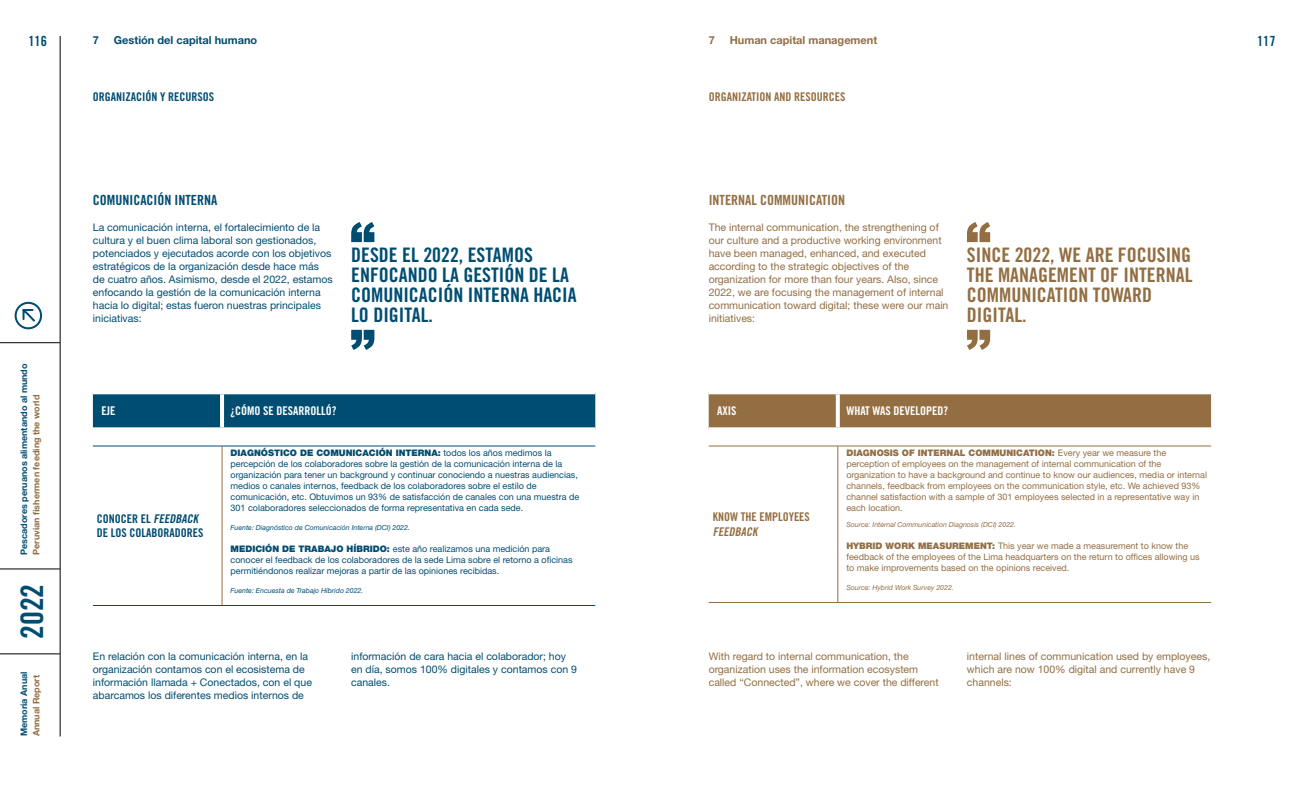
<style>
.page{position:relative;width:1304px;height:794px;background:#fff}
.page>*{position:absolute;margin:0;border:0;box-sizing:border-box;transform-origin:0 0}
.t1{font:31px "Trade Gothic LT Std Bd Cn 20";color:#004d72}
.t2{font:20px/20px "Trade Gothic LT Std Bd Cn 20";color:#004d72}
.t3{font:20px/20px "Trade Gothic LT Std Bd Cn 20";color:#936e42}
.t4{font:14px "Trade Gothic LT Std Bd Cn 20";color:#004d72}
.t5{font:14px "Trade Gothic LT Std Bd Cn 20";color:#936e42}
.t6{font:12px/14.4px "Trade Gothic LT Std Bd Cn 20";color:#004d72}
.t7{font:12px "Trade Gothic LT Std Bd Cn 20";color:#fff}
.t8{font:12px "Trade Gothic LT Std Bd Cn 20";color:#936e42}
.t9{font:italic 12px "Trade Gothic LT Std Bd Cn 20";color:#936e42}
.t10{font:700 11px "Helvetica Neue LT Std";color:#004d72}
.t11{font:700 11px "Helvetica Neue LT Std";color:#936e42}
.t12{font:10.5px/13px "Helvetica Neue LT Std";color:#004d72}
.t13{font:10.5px/13px "Helvetica Neue LT Std";color:#936e42}
.t14{font:9px/11px "Helvetica Neue LT Std";color:#004d72}
.t15{font:9px/11px "Helvetica Neue LT Std";color:#936e42}
.t16{font:700 9px "Helvetica Neue LT Std";color:#004d72}
.t17{font:700 9px "Helvetica Neue LT Std";color:#936e42}
.t18{font:italic 7px "Helvetica Neue LT Std";color:#004d72}
.t19{font:italic 7px "Helvetica Neue LT Std";color:#936e42}
.s1{font-style:italic}
.s2{font-weight:900}
</style>
<div class="page">
<div style="left:93px;top:394px;width:502px;height:33px;background:#004d72"></div>
<hr style="left:222px;top:446px;width:373px;height:1px;background:#004d72">
<hr style="left:222px;top:605px;width:373px;height:1px;background:#004d72">
<svg style="left:93px;top:427px;width:129px;height:1px"></svg>
<svg style="left:222px;top:427px;width:373px;height:2px"></svg>
<svg style="left:220px;top:394px;width:4px;height:33px"></svg>
<hr style="left:93px;top:446px;width:129px;height:1px;background:#004d72">
<hr style="left:222px;top:446px;width:1px;height:159px;background:#936e42">
<hr style="left:93px;top:605px;width:129px;height:1px;background:#004d72">
<div style="left:709px;top:394px;width:502px;height:33px;background:#936e42"></div>
<svg style="left:709px;top:427px;width:129px;height:2px"></svg>
<svg style="left:838px;top:427px;width:373px;height:1px"></svg>
<svg style="left:836px;top:394px;width:4px;height:33px"></svg>
<hr style="left:838px;top:446px;width:1px;height:156px;background:#936e42">
<hr style="left:709px;top:446px;width:129px;height:1px;background:#936e42">
<hr style="left:838px;top:446px;width:373px;height:1px;background:#936e42">
<hr style="left:709px;top:602px;width:129px;height:1px;background:#936e42">
<hr style="left:838px;top:602px;width:373px;height:1px;background:#936e42">
<svg style="left:351px;top:330px;width:23px;height:20px"></svg>
<svg style="left:967px;top:330px;width:23px;height:20px"></svg>
<svg style="left:351px;top:222px;width:23px;height:20px"></svg>
<svg style="left:967px;top:222px;width:23px;height:20px"></svg>
<hr style="left:60px;top:36px;width:1px;height:700px;background:#000">
<hr style="left:0;top:653px;width:60px;height:1px;background:#000">
<hr style="left:0;top:568px;width:60px;height:1px;background:#000">
<hr style="left:0;top:342px;width:60px;height:1px;background:#000">
<svg style="left:14px;top:301px;width:29px;height:29px"></svg>
<h3 class="t4" style="left:28px;top:32px;width:20px">116</h3>
<h3 class="t4" style="left:1257px;top:32px;width:20px">117</h3>
<p class="t10" style="left:93px;top:33px;width:8px">7</p>
<p class="t10" style="left:114px;top:33px;width:145px">Gestión del capital humano</p>
<p class="t11" style="left:709px;top:33px;width:8px">7</p>
<p class="t11" style="left:730px;top:33px;width:149px">Human capital management</p>
<h3 class="t6" style="left:93px;top:89px;width:123px">ORGANIZACIÓN Y RECURSOS</h3>
<h3 class="t8" style="left:709px;top:89px;width:138px">ORGANIZATION AND RESOURCES</h3>
<p class="t16" style="left:19px;top:555px;width:193px;rotate:-90deg">Pescadores peruanos alimentando al mundo</p>
<p class="t17" style="left:31px;top:555px;width:162px;rotate:-90deg">Peruvian fishermen feeding the world</p>
<h1 class="t1" style="left:13px;top:639px;width:57px;rotate:-90deg">2022</h1>
<p class="t16" style="left:19px;top:736px;width:66px;rotate:-90deg">Memoria Anual</p>
<p class="t17" style="left:31px;top:736px;width:63px;rotate:-90deg">Annual Report</p>
<h3 class="t4" style="left:93px;top:192px;width:126px">COMUNICACIÓN INTERNA</h3>
<p class="t12" style="left:93px;top:221px;width:241px">La comunicación interna, el fortalecimiento de la cultura y el buen clima laboral son gestionados, potenciados y ejecutados acorde con los objetivos estratégicos de la organización desde hace más de cuatro años. Asimismo, desde el 2022, estamos enfocando la gestión de la comunicación interna hacia lo digital; estas fueron nuestras principales iniciativas:</p>
<h3 class="t5" style="left:709px;top:192px;width:138px">INTERNAL COMMUNICATION</h3>
<p class="t13" style="left:709px;top:221px;width:241px">The internal communication, the strengthening of our culture and a productive working environment have been managed, enhanced, and executed according to the strategic objectives of the organization for more than four years. Also, since 2022, we are focusing the management of internal communication toward digital; these were our main initiatives:</p>
<h2 class="t2" style="left:351px;top:245px;width:227px">DESDE EL 2022, ESTAMOS<br>ENFOCANDO LA GESTIÓN DE LA<br>COMUNICACIÓN INTERNA HACIA<br>LO DIGITAL.</h2>
<h2 class="t3" style="left:967px;top:245px;width:227px">SINCE 2022, WE ARE FOCUSING<br>THE MANAGEMENT OF INTERNAL<br>COMMUNICATION TOWARD<br>DIGITAL.</h2>
<h3 class="t7" style="left:101px;top:403px;width:15px">EJE</h3>
<h3 class="t7" style="left:231px;top:403px;width:107px">¿CÓMO SE DESARROLLÓ?</h3>
<h3 class="t7" style="left:717px;top:403px;width:21px">AXIS</h3>
<h3 class="t7" style="left:846px;top:403px;width:103px">WHAT WAS DEVELOPED?</h3>
<h3 class="t6" style="left:97px;top:511px;width:108px">CONOCER EL <span class="s1">FEEDBACK<br></span>DE LOS COLABORADORES</h3>
<p class="t14" style="left:231px;top:447px;width:350px"><span class="s2">DIAGNÓSTICO DE COMUNICACIÓN INTERNA:</span> todos los años medimos la percepción de los colaboradores sobre la gestión de la comunicación interna de la organización para tener un background y continuar conociendo a nuestras audiencias, medios o canales internos, feedback de los colaboradores sobre el estilo de comunicación, etc. Obtuvimos un 93% de satisfacción de canales con una muestra de 301 colaboradores seleccionados de forma representativa en cada sede.</p>
<p class="t18" style="left:231px;top:524px;width:181px">Fuente: Diagnóstico de Comunicación Interna (DCI) 2022.</p>
<p class="t14" style="left:231px;top:543px;width:344px"><span class="s2">MEDICIÓN DE TRABAJO HÍBRIDO:</span> este año realizamos una medición para conocer el feedback de los colaboradores de la sede Lima sobre el retorno a oficinas permitiéndonos realizar mejoras a partir de las opiniones recibidas.</p>
<p class="t18" style="left:231px;top:587px;width:134px">Fuente: Encuesta de Trabajo Híbrido 2022.</p>
<h3 class="t8" style="left:713px;top:510px;width:99px">KNOW THE EMPLOYEES</h3>
<h3 class="t9" style="left:713px;top:524px;width:49px">FEEDBACK</h3>
<p class="t15" style="left:846px;top:447px;width:362px"><span class="s2">DIAGNOSIS OF INTERNAL COMMUNICATION:</span> Every year we measure the perception of employees on the management of internal communication of the organization to have a background and continue to know our audiences, media or internal channels, feedback from employees on the communication style, etc. We achieved 93% channel satisfaction with a sample of 301 employees selected in a representative way in each location.</p>
<p class="t19" style="left:846px;top:521px;width:171px">Source: Internal Communication Diagnosis (DCI) 2022.</p>
<p class="t15" style="left:846px;top:540px;width:355px"><span class="s2">HYBRID WORK MEASUREMENT:</span> This year we made a measurement to know the feedback of the employees of the Lima headquarters on the return to offices allowing us to make improvements based on the opinions received.</p>
<p class="t19" style="left:846px;top:584px;width:109px">Source: Hybrid Work Survey 2022.</p>
<p class="t12" style="left:93px;top:650px;width:221px">En relación con la comunicación interna, en la organización contamos con el ecosistema de información llamada + Conectados, con el que abarcamos los diferentes medios internos de</p>
<p class="t13" style="left:709px;top:650px;width:232px">With regard to internal communication, the organization uses the information ecosystem called “Connected”, where we cover the different</p>
<p class="t12" style="left:351px;top:650px;width:227px">información de cara hacia el colaborador; hoy en día, somos 100% digitales y contamos con 9 canales.</p>
<p class="t13" style="left:967px;top:650px;width:245px">internal lines of communication used by employees, which are now 100% digital and currently have 9 channels:</p>
</div>
